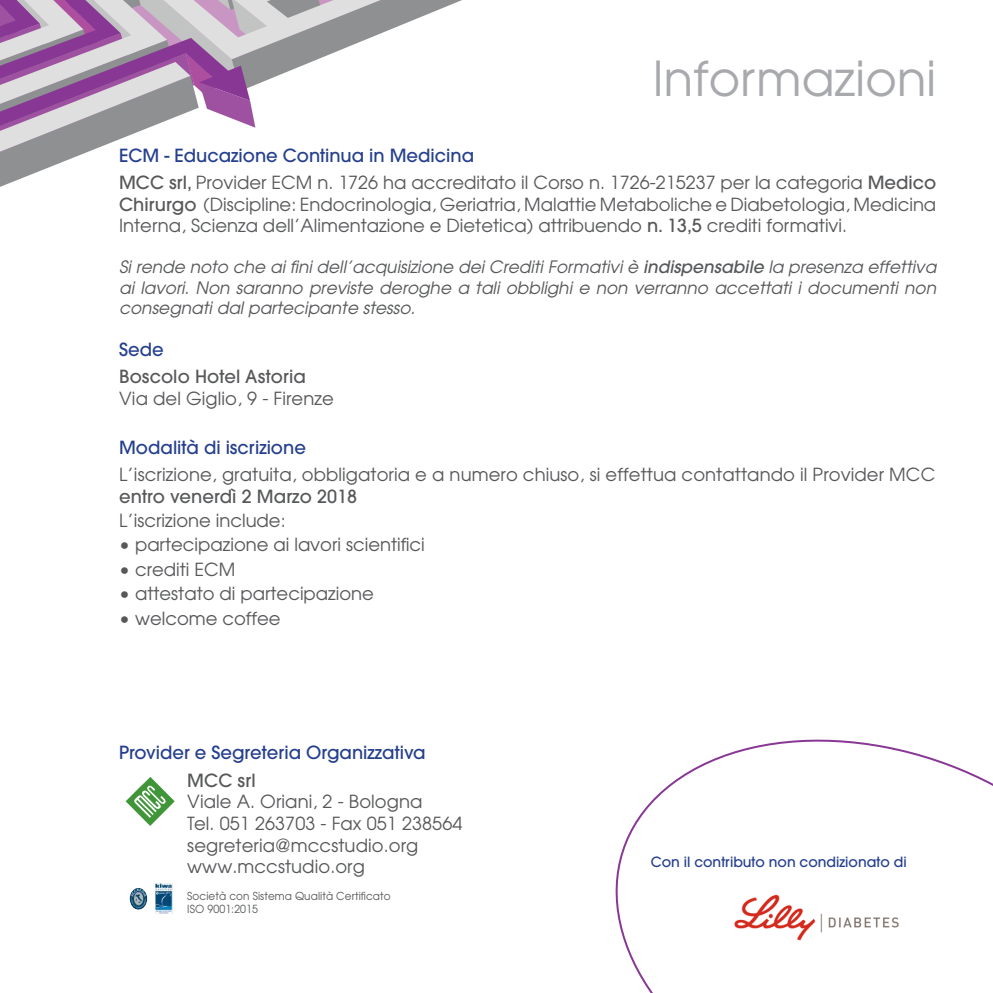
<style>
.page{position:relative;width:993px;height:993px;background:#fff}
.page>*{position:absolute;margin:0;border:0;box-sizing:border-box;transform-origin:0 0}
.t1{font:48px "Avant Garde";letter-spacing:.005em;color:#a8a9ad}
.t2{font:18px/21.6px "Avant Garde";color:#57585a}
.t3{font:500 18px "Avant Garde";color:#253f8e}
.t4{font:500 18px "Avant Garde";letter-spacing:.005em;color:#57585a}
.t5{font:italic 17px/20.4px "Avant Garde";color:#57585a;text-align:justify}
.t6{font:500 14px "Avant Garde";color:#253f8e}
.t7{font:11.2px "Avant Garde";letter-spacing:.01em;color:#57585a;scale:.95 1}
.t8{font:11px "Avant Garde";letter-spacing:.01em;color:#57585a;scale:.95 1}
.s1{font-weight:500;color:#253f8e}
.s2{font-weight:500}
</style>
<div class="page">
<svg style="left:615px;top:739px;width:377px;height:253px"></svg>
<img style="left:125px;top:776px;width:50px;height:50px">
<img style="left:155px;top:883px;width:17px;height:30px">
<img style="left:129px;top:887px;width:18px;height:22px">
<img style="left:729px;top:889px;width:175px;height:53px">
<svg style="left:0;top:0;width:462px;height:172px"></svg>
<h1 class="t1" style="left:652px;top:48px;width:285px">Informazioni</h1>
<p class="t2" style="left:119px;top:141px;width:818px;line-height:27.2px"><span class="s1">ECM - Educazione Continua in Medicina<br></span><span class="s2">MCC srl,</span> Provider ECM n. 1726 ha accreditato il Corso n. 1726-215237 per la categoria <span class="s2">Medico</span></p>
<p class="t2" style="left:119px;top:193px;width:818px"><span class="s2">Chirurgo</span> (Discipline: Endocrinologia, Geriatria, Malattie Metaboliche e Diabetologia, Medicina<br>Interna, Scienza dell’Alimentazione e Dietetica) attribuendo <span class="s2">n. 13,5</span> crediti formativi.</p>
<p class="t5" style="left:119px;top:256px;width:818px">Si rende noto che ai fini dell’acquisizione dei Crediti Formativi è <span class="s2">indispensabile</span> la presenza effettiva ai lavori. Non saranno previste deroghe a tali obblighi e non verranno accettati i documenti non consegnati dal partecipante stesso.</p>
<p class="t3" style="left:119px;top:338px;width:46px">Sede</p>
<p class="t4" style="left:119px;top:365px;width:188px">Boscolo Hotel Astoria</p>
<p class="t2" style="left:119px;top:387px;width:216px">Via del Giglio, 9 - Firenze</p>
<p class="t3" style="left:119px;top:436px;width:188px">Modalità di iscrizione</p>
<p class="t2" style="left:119px;top:463px;width:817px">L’iscrizione, gratuita, obbligatoria e a numero chiuso, si effettua contattando il Provider MCC</p>
<p class="t4" style="left:119px;top:484px;width:239px">entro venerdì 2 Marzo 2018</p>
<p class="t2" style="left:119px;top:509px;width:168px">L’iscrizione include:</p>
<p class="t2" style="left:119px;top:533px;width:307px">• partecipazione ai lavori scientifici</p>
<p class="t2" style="left:119px;top:558px;width:118px">• crediti ECM</p>
<p class="t2" style="left:119px;top:582px;width:256px">• attestato di partecipazione</p>
<p class="t2" style="left:119px;top:607px;width:163px">• welcome coffee</p>
<p class="t3" style="left:119px;top:741px;width:308px">Provider e Segreteria Organizzativa</p>
<p class="t4" style="left:187px;top:768px;width:70px">MCC srl</p>
<p class="t2" style="left:187px;top:790px;width:276px">Viale A. Oriani, 2 - Bologna<br>Tel. 051 263703 - Fax 051 238564 segreteria@mccstudio.org www.mccstudio.org</p>
<p class="t8" style="left:187px;top:888px;width:216px">Società con Sistema Qualità Certificato</p>
<p class="t7" style="left:187px;top:901px;width:76px">ISO 9001:2015</p>
<p class="t6" style="left:650px;top:853px;width:257px">Con il contributo non condizionato di</p>
</div>
